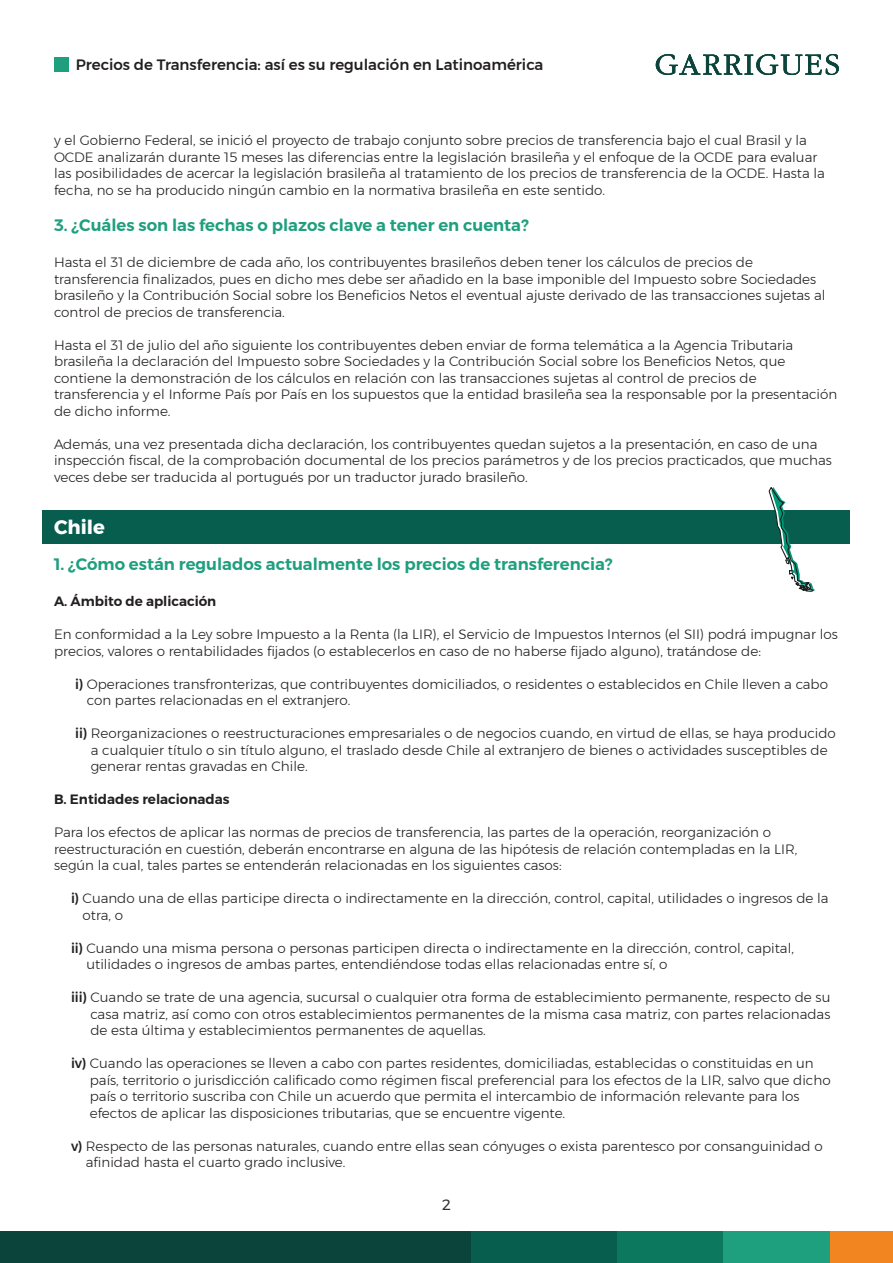
<style>
.page{position:relative;width:893px;height:1263px;background:#fff}
.page>*{position:absolute;margin:0;border:0;box-sizing:border-box;transform-origin:0 0}
.t1{font:700 19.5px "Montserrat";color:#fff}
.t2{font:600 16.5px "Montserrat";color:#1e9f7e}
.t3{font:500 15px "Montserrat";color:#231f20}
.t4{font:15px "Montserrat";color:#231f20}
.t5{font:300 13.5px/16.5px "Montserrat";color:#231f20}
.t6{font:600 13.5px "Montserrat";color:#231f20}
.s1{font-weight:500}
</style>
<div class="page">
<div style="left:43px;top:510px;width:807px;height:34px;background:#075e4e"></div>
<svg style="left:656px;top:54px;width:183px;height:21px"></svg>
<div style="left:54px;top:57px;width:15px;height:15px;background:#1e9f7e"></div>
<div style="left:0;top:1231px;width:471px;height:32px;background:#0a443a"></div>
<div style="left:471px;top:1231px;width:146px;height:32px;background:#075e4e"></div>
<div style="left:617px;top:1231px;width:109px;height:32px;background:#0c785e"></div>
<div style="left:723px;top:1231px;width:110px;height:32px;background:#1e9f7e"></div>
<div style="left:831px;top:1231px;width:62px;height:32px;background:#f38520"></div>
<svg style="left:768px;top:487px;width:47px;height:105px"></svg>
<p class="t3" style="left:76px;top:53px;width:469px">Precios de Transferencia: así es su regulación en Latinoamérica</p>
<p class="t5" style="left:54px;top:132px;width:772px">y el Gobierno Federal, se inició el proyecto de trabajo conjunto sobre precios de transferencia bajo el cual Brasil y la OCDE analizarán durante 15 meses las diferencias entre la legislación brasileña y el enfoque de la OCDE para evaluar las posibilidades de acercar la legislación brasileña al tratamiento de los precios de transferencia de la OCDE. Hasta la fecha, no se ha producido ningún cambio en la normativa brasileña en este sentido.</p>
<p class="t2" style="left:54px;top:212px;width:476px">3. ¿Cuáles son las fechas o plazos clave a tener en cuenta?</p>
<p class="t5" style="left:54px;top:254px;width:773px">Hasta el 31 de diciembre de cada año, los contribuyentes brasileños deben tener los cálculos de precios de transferencia finalizados, pues en dicho mes debe ser añadido en la base imponible del Impuesto sobre Sociedades brasileño y la Contribución Social sobre los Beneficios Netos el eventual ajuste derivado de las transacciones sujetas al control de precios de transferencia.</p>
<p class="t5" style="left:54px;top:336px;width:785px">Hasta el 31 de julio del año siguiente los contribuyentes deben enviar de forma telemática a la Agencia Tributaria brasileña la declaración del Impuesto sobre Sociedades y la Contribución Social sobre los Beneficios Netos, que contiene la demonstración de los cálculos en relación con las transacciones sujetas al control de precios de transferencia y el Informe País por País en los supuestos que la entidad brasileña sea la responsable por la presentación de dicho informe.</p>
<p class="t5" style="left:54px;top:435px;width:779px">Además, una vez presentada dicha declaración, los contribuyentes quedan sujetos a la presentación, en caso de una inspección fiscal, de la comprobación documental de los precios parámetros y de los precios practicados, que muchas veces debe ser traducida al portugués por un traductor jurado brasileño.</p>
<p class="t1" style="left:54px;top:511px;width:52px">Chile</p>
<p class="t2" style="left:54px;top:551px;width:560px">1. ¿Cómo están regulados actualmente los precios de transferencia?</p>
<p class="t6" style="left:54px;top:590px;width:164px">A. Ámbito de aplicación</p>
<p class="t5" style="left:54px;top:626px;width:785px">En conformidad a la Ley sobre Impuesto a la Renta (la LIR), el Servicio de Impuestos Internos (el SII) podrá impugnar los precios, valores o rentabilidades fijados (o establecerlos en caso de no haberse fijado alguno), tratándose de:</p>
<p class="t5" style="left:87px;top:675px;width:743px;text-indent:-12px"><span class="s1">i)</span> Operaciones transfronterizas, que contribuyentes domiciliados, o residentes o establecidos en Chile lleven a cabo con partes relacionadas en el extranjero.</p>
<p class="t5" style="left:91px;top:725px;width:747px;text-indent:-15px"><span class="s1">ii)</span> Reorganizaciones o reestructuraciones empresariales o de negocios cuando, en virtud de ellas, se haya producido a cualquier título o sin título alguno, el traslado desde Chile al extranjero de bienes o actividades susceptibles de generar rentas gravadas en Chile.</p>
<p class="t6" style="left:54px;top:788px;width:177px">B. Entidades relacionadas</p>
<p class="t5" style="left:54px;top:824px;width:745px">Para los efectos de aplicar las normas de precios de transferencia, las partes de la operación, reorganización o reestructuración en cuestión, deberán encontrarse en alguna de las hipótesis de relación contempladas en la LIR, según la cual, tales partes se entenderán relacionadas en los siguientes casos:</p>
<p class="t5" style="left:83px;top:890px;width:747px;text-indent:-12px"><span class="s1">i)</span> Cuando una de ellas participe directa o indirectamente en la dirección, control, capital, utilidades o ingresos de la otra, o</p>
<p class="t5" style="left:86px;top:939px;width:709px;text-indent:-15px"><span class="s1">ii)</span> Cuando una misma persona o personas participen directa o indirectamente en la dirección, control, capital, utilidades o ingresos de ambas partes, entendiéndose todas ellas relacionadas entre sí, o</p>
<p class="t5" style="left:90px;top:989px;width:741px;text-align:justify;text-indent:-19px"><span class="s1">iii)</span> Cuando se trate de una agencia, sucursal o cualquier otra forma de establecimiento permanente, respecto de su casa matriz, así como con otros establecimientos permanentes de la misma casa matriz, con partes relacionadas de esta última y establecimientos permanentes de aquellas.</p>
<p class="t5" style="left:90px;top:1055px;width:742px;text-indent:-19px"><span class="s1">iv)</span> Cuando las operaciones se lleven a cabo con partes residentes, domiciliadas, establecidas o constituidas en un país, territorio o jurisdicción calificado como régimen fiscal preferencial para los efectos de la LIR, salvo que dicho país o territorio suscriba con Chile un acuerdo que permita el intercambio de información relevante para los efectos de aplicar las disposiciones tributarias, que se encuentre vigente.</p>
<p class="t5" style="left:86px;top:1137px;width:738px;text-indent:-15px"><span class="s1">v)</span> Respecto de las personas naturales, cuando entre ellas sean cónyuges o exista parentesco por consanguinidad o afinidad hasta el cuarto grado inclusive.</p>
<p class="t4" style="left:442px;top:1193px;width:10px">2</p>
</div>
